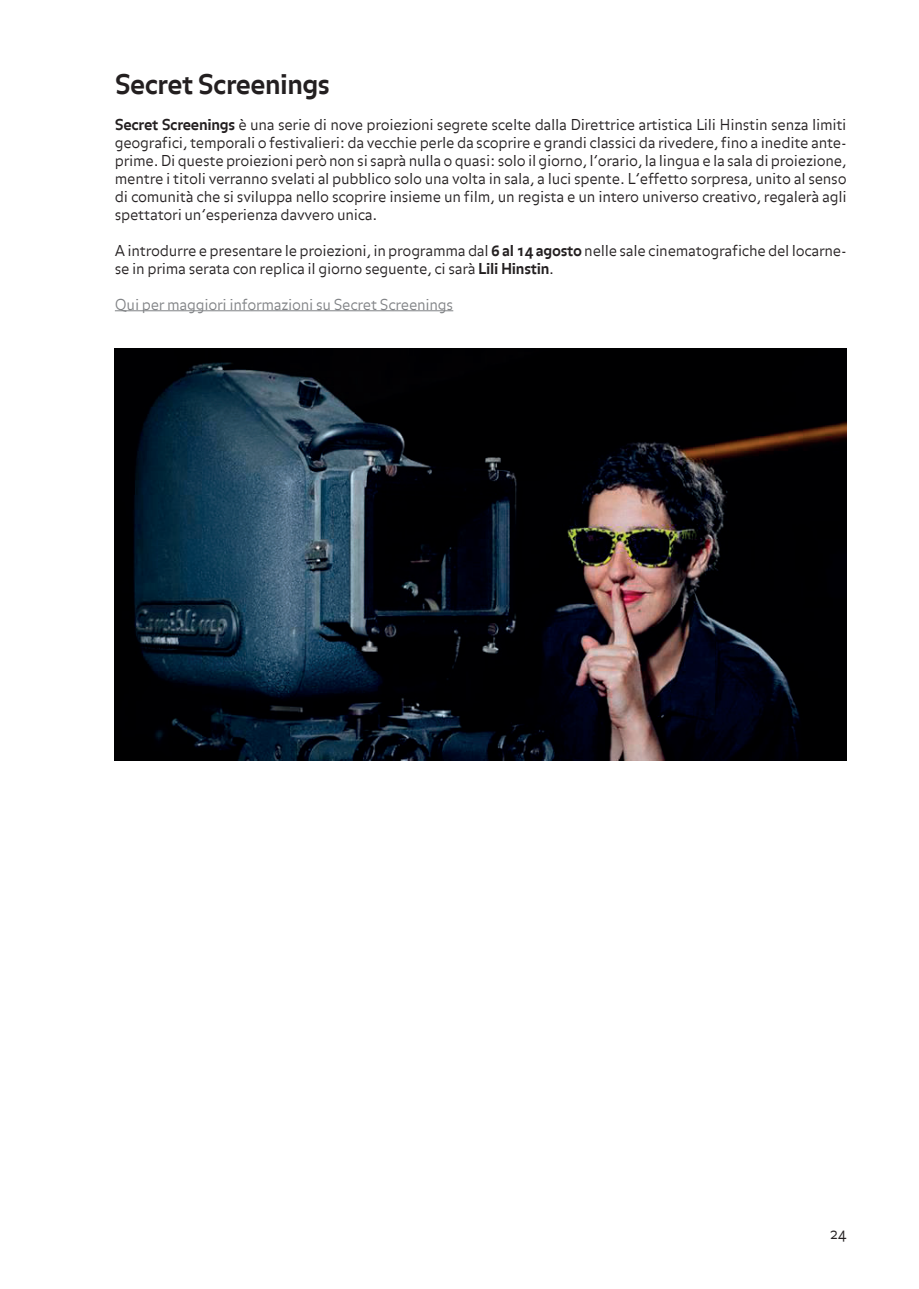
<style>
.page{position:relative;width:919px;height:1289px;background:#fff}
.page>*{position:absolute;margin:0;border:0;box-sizing:border-box;transform-origin:0 0}
.t1{font:700 27px "Loc Balance N";letter-spacing:-.02em;color:#231f20}
.t2{font:300 15px/18px "Loc Balance N";letter-spacing:-.02em;color:#231f20;text-align:justify}
.t3{font:300 15px "Loc Balance N";letter-spacing:-.02em;color:#808285}
.s1{font-weight:700}
</style>
<div class="page">
<hr style="left:115px;top:310px;width:338px;height:1px;background:#808285">
<img style="left:115px;top:349px;width:731px;height:411px">
<h1 class="t1" style="left:115px;top:68px;width:217px">Secret Screenings</h1>
<p class="t2" style="left:115px;top:116px;width:733px"><span class="s1">Secret Screenings</span> è una serie di nove proiezioni segrete scelte dalla Direttrice artistica Lili Hinstin senza limiti geografici, temporali o festivalieri: da vecchie perle da scoprire e grandi classici da rivedere, fino a inedite ante&shy;prime. Di queste proiezioni però non si saprà nulla o quasi: solo il giorno, l’orario, la lingua e la sala di proiezione, mentre i titoli verranno svelati al pubblico solo una volta in sala, a luci spente. L’effetto sorpresa, unito al senso di comunità che si sviluppa nello scoprire insieme un film, un regista e un intero universo creativo, regalerà agli spettatori un’esperienza davvero unica.</p>
<p class="t2" style="left:115px;top:242px;width:733px">A introdurre e presentare le proiezioni, in programma dal <span class="s1">6 al 14 agosto</span> nelle sale cinematografiche del locarne&shy;se in prima serata con replica il giorno seguente, ci sarà <span class="s1">Lili Hinstin</span>.</p>
<p class="t3" style="left:115px;top:296px;width:340px">Qui per maggiori informazioni su Secret Screenings</p>
<p class="t2" style="left:829px;top:1225px;width:19px">24</p>
</div>
